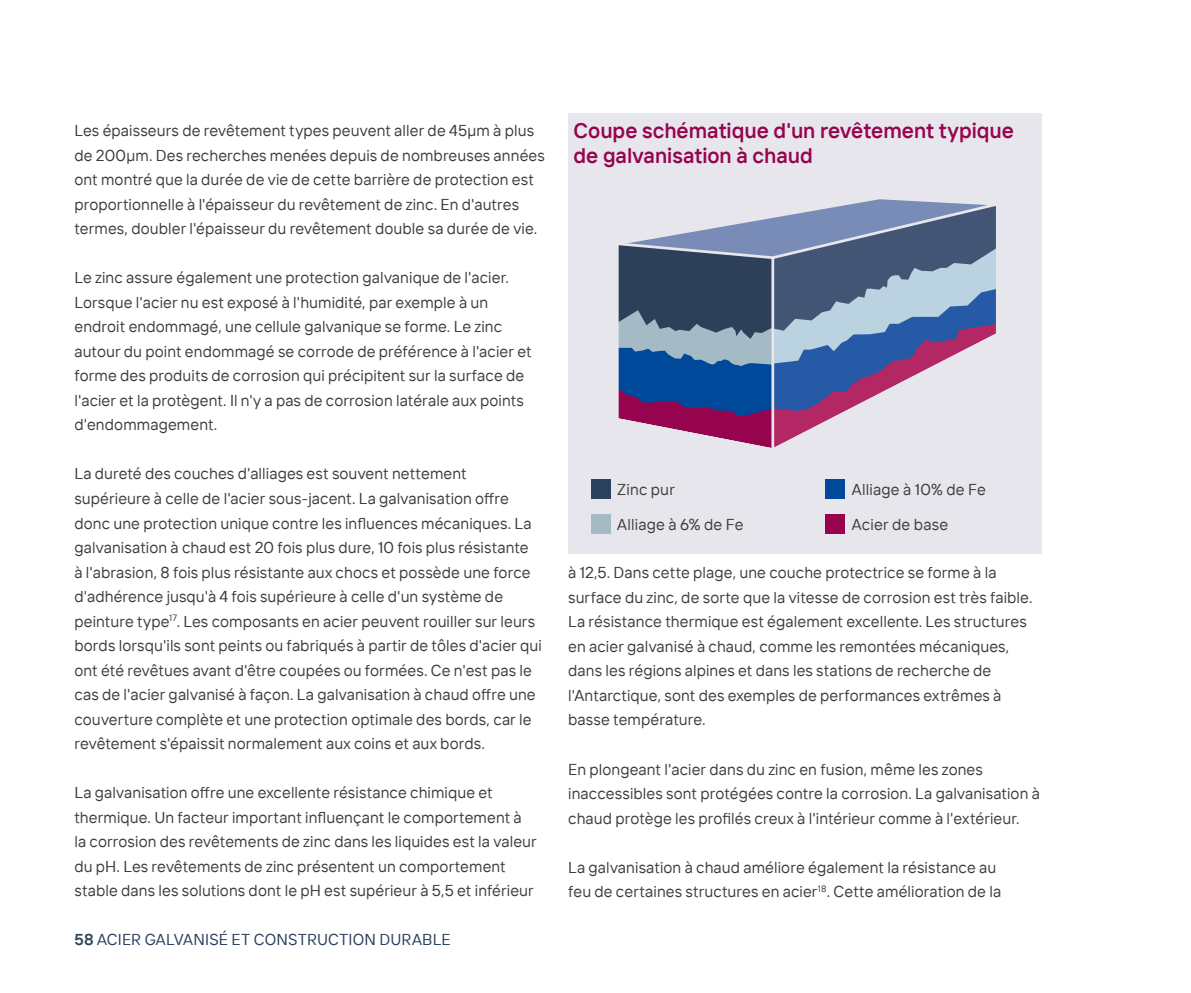
<style>
.page{position:relative;width:1191px;height:993px;background:#fff}
.page>*{position:absolute;margin:0;border:0;box-sizing:border-box;transform-origin:0 0}
.t1{font:600 21px/24.5px "TT Interphases";color:#96044d}
.t2{font:15.75px/24.5px "TT Interphases";letter-spacing:.005em;color:#3c3c3b}
.t3{font:15.75px "TT Interphases";letter-spacing:.01em;color:#2b415d}
.s1{font-weight:600}
</style>
<div class="page">
<div style="left:568px;top:113px;width:474px;height:440px;background:#e7e6ec"></div>
<svg style="left:618px;top:199px;width:378px;height:249px"></svg>
<div style="left:591px;top:479px;width:19px;height:20px;background:#2b415d"></div>
<div style="left:825px;top:479px;width:20px;height:20px;background:#00489a"></div>
<div style="left:591px;top:514px;width:19px;height:20px;background:#a4bac5"></div>
<div style="left:825px;top:514px;width:20px;height:20px;background:#96044d"></div>
<p class="t2" style="left:74px;top:118px;width:472px">Les épaisseurs de revêtement types peuvent aller de 45µm à plus de 200µm. Des recherches menées depuis de nombreuses années ont montré que la durée de vie de cette barrière de protection est proportionnelle à l'épaisseur du revêtement de zinc. En d'autres termes, doubler l'épaisseur du revêtement double sa durée de vie.</p>
<p class="t2" style="left:74px;top:265px;width:459px">Le zinc assure également une protection galvanique de l'acier.<br>Lorsque l'acier nu est exposé à l'humidité, par exemple à un endroit endommagé, une cellule galvanique se forme. Le zinc autour du point endommagé se corrode de préférence à l'acier et forme des produits de corrosion qui précipitent sur la surface de l'acier et la protègent. Il n'y a pas de corrosion latérale aux points d'endommagement.</p>
<p class="t2" style="left:74px;top:461px;width:469px">La dureté des couches d'alliages est souvent nettement supérieure à celle de l'acier sous-jacent. La galvanisation offre donc une protection unique contre les influences mécaniques. La galvanisation à chaud est 20 fois plus dure, 10 fois plus résistante<br>à l'abrasion, 8 fois plus résistante aux chocs et possède une force d'adhérence jusqu'à 4 fois supérieure à celle d'un système de peinture type<sup>17</sup>. Les composants en acier peuvent rouiller sur leurs bords lorsqu'ils sont peints ou fabriqués à partir de tôles d'acier qui ont été revêtues avant d'être coupées ou formées. Ce n'est pas le cas de l'acier galvanisé à façon. La galvanisation à chaud offre une couverture complète et une protection optimale des bords, car le revêtement s'épaissit normalement aux coins et aux bords.</p>
<p class="t2" style="left:74px;top:779px;width:464px">La galvanisation offre une excellente résistance chimique et thermique. Un facteur important influençant le comportement à la corrosion des revêtements de zinc dans les liquides est la valeur du pH. Les revêtements de zinc présentent un comportement stable dans les solutions dont le pH est supérieur à 5,5 et inférieur</p>
<p class="t3" style="left:74px;top:929px;width:378px"><span class="s1">58</span> ACIER GALVANISÉ ET CONSTRUCTION DURABLE</p>
<h1 class="t1" style="left:573px;top:118px;width:442px">Coupe schématique d'un revêtement typique de galvanisation à chaud</h1>
<p class="t2" style="left:617px;top:472px;width:128px;line-height:34.5px">Zinc pur<br>Alliage à 6% de Fe</p>
<p class="t2" style="left:852px;top:472px;width:135px;line-height:34.5px">Alliage à 10% de Fe<br>Acier de base</p>
<p class="t2" style="left:568px;top:560px;width:466px">à 12,5. Dans cette plage, une couche protectrice se forme à la surface du zinc, de sorte que la vitesse de corrosion est très faible.<br>La résistance thermique est également excellente. Les structures en acier galvanisé à chaud, comme les remontées mécaniques, dans les régions alpines et dans les stations de recherche de l'Antarctique, sont des exemples de performances extrêmes à basse température.</p>
<p class="t2" style="left:568px;top:756px;width:473px">En plongeant l'acier dans du zinc en fusion, même les zones inaccessibles sont protégées contre la corrosion. La galvanisation à chaud protège les profilés creux à l'intérieur comme à l'extérieur.</p>
<p class="t2" style="left:568px;top:854px;width:434px">La galvanisation à chaud améliore également la résistance au feu de certaines structures en acier<sup>18</sup>. Cette amélioration de la</p>
</div>
